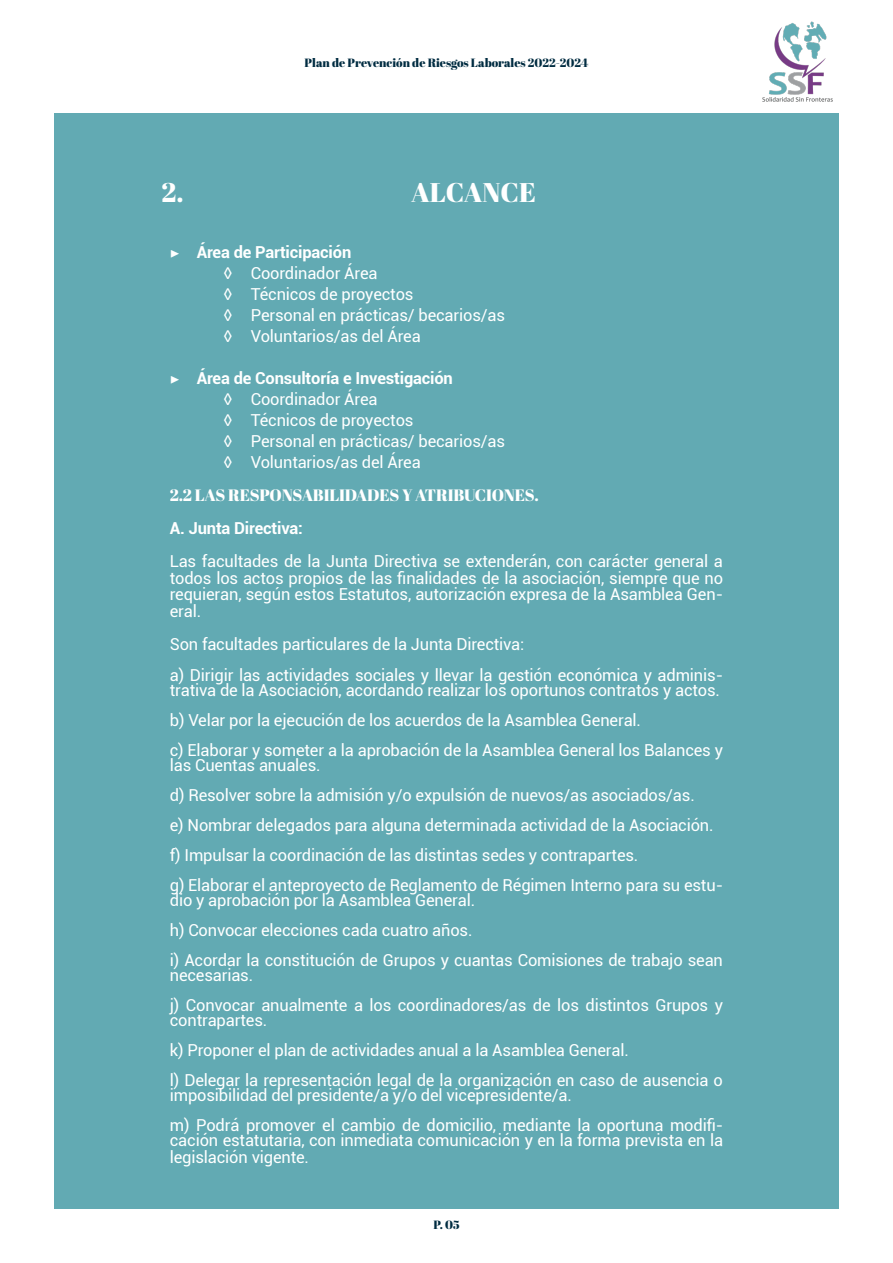
<style>
.page{position:relative;width:893px;height:1263px;background:#fff}
.page>*{position:absolute;margin:0;border:0;box-sizing:border-box;transform-origin:0 0}
.t1{font:27px "Abril Fatface";letter-spacing:-.005em;color:#fff}
.t2{font:16.5px/15px "Roboto";letter-spacing:-.01em;color:#fff}
.t3{font:700 16.5px "Roboto";letter-spacing:-.01em;color:#fff}
.t4{font:16.5px "Abril Fatface";letter-spacing:-.01em;color:#fff}
.t5{font:12px "Abril Fatface";color:#002c41}
.s1{font-family:"Minion Pro";font-weight:400}
</style>
<div class="page">
<div style="left:54px;top:113px;width:785px;height:1096px;background:#62aab3"></div>
<img style="left:762px;top:21px;width:71px;height:81px">
<p class="t5" style="left:305px;top:54px;width:285px">Plan de Prevención de Riesgos Laborales 2022-2024</p>
<p class="t1" style="left:161px;top:173px;width:24px">2.</p>
<p class="t1" style="left:411px;top:173px;width:126px">ALCANCE</p>
<p class="t3" style="left:170px;top:240px;width:183px"><span class="s1">▶</span> Área de Participación</p>
<p class="t2" style="left:224px;top:265px;width:155px">◊ Coordinador Área</p>
<p class="t2" style="left:224px;top:286px;width:191px">◊ Técnicos de proyectos</p>
<p class="t2" style="left:224px;top:307px;width:283px">◊ Personal en prácticas/ becarios/as</p>
<p class="t2" style="left:224px;top:328px;width:198px">◊ Voluntarios/as del Área</p>
<p class="t3" style="left:170px;top:366px;width:285px"><span class="s1">▶</span> Área de Consultoría e Investigación</p>
<p class="t2" style="left:224px;top:391px;width:155px">◊ Coordinador Área</p>
<p class="t2" style="left:224px;top:412px;width:191px">◊ Técnicos de proyectos</p>
<p class="t2" style="left:224px;top:433px;width:283px">◊ Personal en prácticas/ becarios/as</p>
<p class="t2" style="left:224px;top:454px;width:198px">◊ Voluntarios/as del Área</p>
<p class="t4" style="left:170px;top:484px;width:371px">2.2 LAS RESPONSABILIDADES Y ATRIBUCIONES.</p>
<p class="t3" style="left:170px;top:516px;width:135px">A. Junta Directiva:</p>
<p class="t2" style="left:170px;top:552px;width:555px;line-height:16.5px;text-align:justify">Las facultades de la Junta Directiva se extenderán, con carácter general a todos los actos propios de las finalidades de la asociación, siempre que no requieran, según estos Estatutos, autorización expresa de la Asamblea Gen&shy;eral.</p>
<p class="t2" style="left:170px;top:636px;width:356px">Son facultades particulares de la Junta Directiva:</p>
<p class="t2" style="left:170px;top:667px;width:555px">a) Dirigir las actividades sociales y llevar la gestión económica y adminis&shy;trativa de la Asociación, acordando realizar los oportunos contratos y actos.</p>
<p class="t2" style="left:170px;top:712px;width:473px">b) Velar por la ejecución de los acuerdos de la Asamblea General.</p>
<p class="t2" style="left:170px;top:742px;width:555px">c) Elaborar y someter a la aprobación de la Asamblea General los Balances y las Cuentas anuales.</p>
<p class="t2" style="left:170px;top:787px;width:526px">d) Resolver sobre la admisión y/o expulsión de nuevos/as asociados/as.</p>
<p class="t2" style="left:170px;top:817px;width:545px">e) Nombrar delegados para alguna determinada actividad de la Asociación.</p>
<p class="t2" style="left:170px;top:847px;width:470px">f) Impulsar la coordinación de las distintas sedes y contrapartes.</p>
<p class="t2" style="left:170px;top:877px;width:555px">g) Elaborar el anteproyecto de Reglamento de Régimen Interno para su estu&shy;dio y aprobación por la Asamblea General.</p>
<p class="t2" style="left:170px;top:922px;width:304px">h) Convocar elecciones cada cuatro años.</p>
<p class="t2" style="left:170px;top:952px;width:555px">i) Acordar la constitución de Grupos y cuantas Comisiones de trabajo sean necesarias.</p>
<p class="t2" style="left:170px;top:997px;width:555px">j) Convocar anualmente a los coordinadores/as de los distintos Grupos y contrapartes.</p>
<p class="t2" style="left:170px;top:1042px;width:460px">k) Proponer el plan de actividades anual a la Asamblea General.</p>
<p class="t2" style="left:170px;top:1072px;width:555px">l) Delegar la representación legal de la organización en caso de ausencia o imposibilidad del presidente/a y/o del vicepresidente/a.</p>
<p class="t2" style="left:170px;top:1117px;width:555px">m) Podrá promover el cambio de domicilio, mediante la oportuna modifi&shy;cación estatutaria, con inmediata comunicación y en la forma prevista en la</p>
<p class="t2" style="left:170px;top:1149px;width:141px">legislación vigente.</p>
<p class="t5" style="left:433px;top:1216px;width:28px">P. 05</p>
</div>
